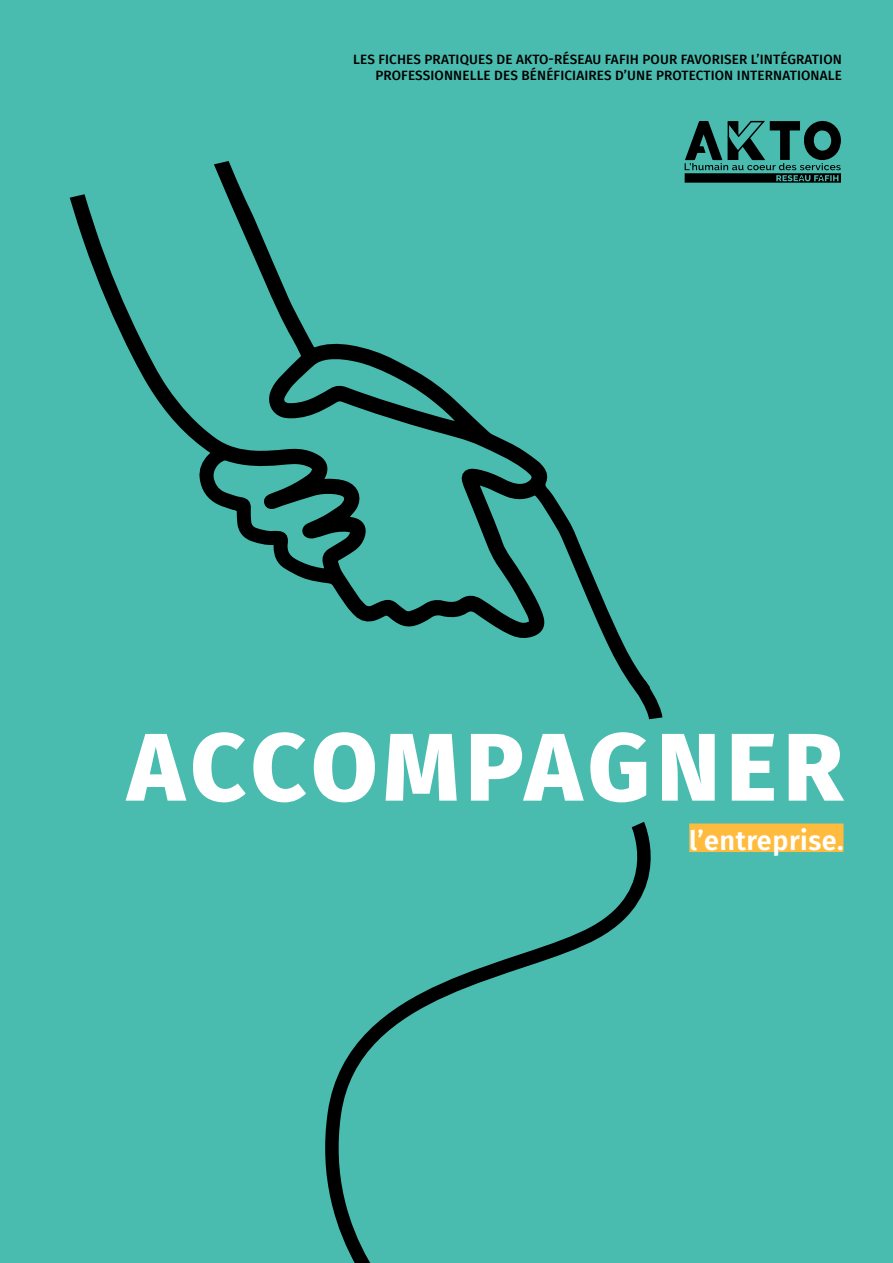
<style>
.page{position:relative;width:893px;height:1263px;background:#fff}
.page>*{position:absolute;margin:0;border:0;box-sizing:border-box;transform-origin:0 0}
.t1{font:800 96px "Fira Sans";letter-spacing:.06em;color:#fff}
.t2{font:600 27px "Fira Sans";letter-spacing:.02em;color:#fff}
.t3{font:500 13.5px/16.2px "Fira Sans";letter-spacing:.01em;color:#000;text-align:right}
</style>
<div class="page">
<div style="left:0;top:0;width:893px;height:1262px;background:#49bcaf"></div>
<svg style="left:74px;top:163px;width:611px;height:483px"></svg>
<div style="left:689px;top:823px;width:154px;height:29px;background:#ffbb3e"></div>
<svg style="left:69px;top:161px;width:252px;height:53px"></svg>
<svg style="left:300px;top:822px;width:368px;height:441px"></svg>
<svg style="left:626px;top:671px;width:37px;height:49px"></svg>
<svg style="left:685px;top:120px;width:156px;height:63px"></svg>
<p class="t3" style="left:353px;top:50px;width:490px">LES FICHES PRATIQUES DE AKTO-RÉSEAU FAFIH POUR FAVORISER L’INTÉGRATION<br>PROFESSIONNELLE DES BÉNÉFICIAIRES D’UNE PROTECTION INTERNATIONALE</p>
<h1 class="t1" style="left:127px;top:684px;width:717px">ACCOMPAGNER</h1>
<h2 class="t2" style="left:689px;top:818px;width:156px">l’entreprise.</h2>
</div>
